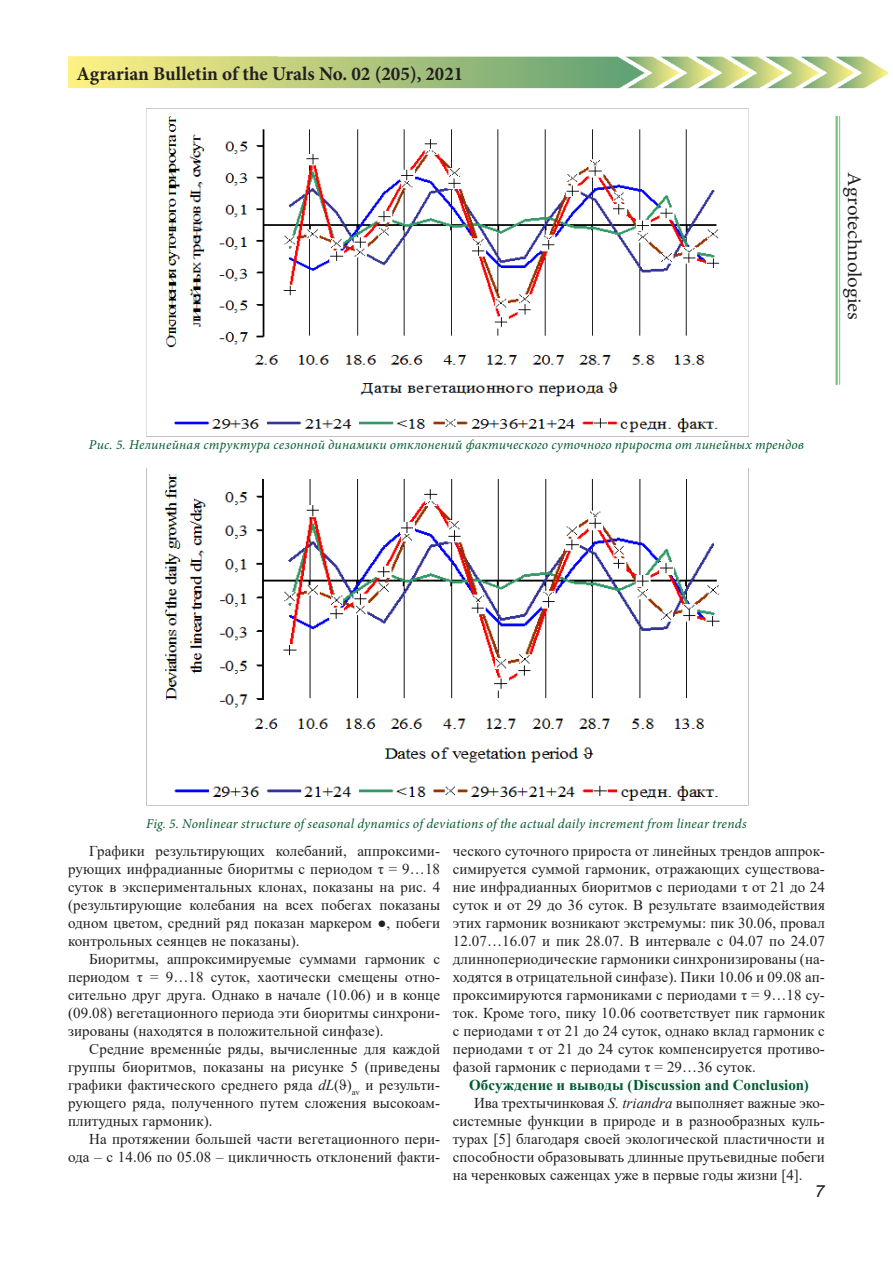
<style>
.page{position:relative;width:893px;height:1263px;background:#fff}
.page>*{position:absolute;margin:0;border:0;box-sizing:border-box;transform-origin:0 0}
.t1{font:700 19.5px "Minion Pro";color:#231f20}
.t2{font:19.5px "Minion Pro";letter-spacing:-.005em;color:#231f20;scale:1.08 1}
.t3{font:italic 16.8px "Arial";color:#231f20;scale:1.08 1}
.t4{font:15px/18px "Times New Roman";letter-spacing:.005em;color:#231f20;text-align:justify}
.подзаголовок{font:700 15px "Times New Roman";letter-spacing:.005em;color:#025b30}
.рисунок{font:italic 13.5px "Minion Pro";letter-spacing:.015em;color:#025b30}
.s1{font-style:italic}
</style>
<div class="page">
<hr style="left:835px;top:116px;width:3px;height:269px;background:#40ae49">
<hr style="left:839px;top:116px;width:1px;height:269px;background:#40ae49">
<img style="left:68px;top:56px;width:820px;height:32px">
<img style="left:146px;top:108px;width:603px;height:329px">
<img style="left:146px;top:468px;width:603px;height:338px">
<h1 class="t1" style="left:77px;top:60px;width:388px">Agrarian Bulletin of the Urals No. 02 (205), 2021</h1>
<h1 class="t2" style="left:868px;top:172px;width:138px;rotate:90deg">Agrotechnologies</h1>
<p class="рисунок" style="left:89px;top:436px;width:717px">Рис. 5. Нелинейная структура сезонной динамики отклонений фактического суточного прироста от линейных трендов</p>
<p class="рисунок" style="left:146px;top:814px;width:602px">Fig. 5. Nonlinear structure of seasonal dynamics of deviations of the actual daily increment from linear trends</p>
<p class="t4" style="left:68px;top:842px;width:374px;text-indent:21px">Графики результирующих колебаний, аппроксими&shy;рующих инфрадианные биоритмы с периодом τ = 9…18 суток в экспериментальных клонах, показаны на рис. 4 (результирующие колебания на всех побегах показаны одном цветом, средний ряд показан маркером ●, побеги контрольных сеянцев не показаны).</p>
<p class="t4" style="left:68px;top:950px;width:374px;text-indent:21px">Биоритмы, аппроксимируемые суммами гармоник с периодом τ = 9…18 суток, хаотически смещены отно&shy;сительно друг друга. Однако в начале (10.06) и в конце (09.08) вегетационного периода эти биоритмы синхрони&shy;зированы (находятся в положительной синфазе).</p>
<p class="t4" style="left:68px;top:1040px;width:374px;text-indent:21px">Средние временны́е ряды, вычисленные для каждой группы биоритмов, показаны на рисунке 5 (приведены графики фактического среднего ряда <span class="s1">dL</span>(ϑ)<sub>av</sub> и результи&shy;рующего ряда, полученного путем сложения высокоам&shy;плитудных гармоник).</p>
<p class="t4" style="left:68px;top:1130px;width:374px;text-align:right">На протяжении большей части вегетационного пери&shy;ода – с 14.06 по 05.08 – цикличность отклонений факти-</p>
<p class="t4" style="left:453px;top:841px;width:374px">ческого суточного прироста от линейных трендов аппрок&shy;симируется суммой гармоник, отражающих существова&shy;ние инфрадианных биоритмов с периодами τ от 21 до 24 суток и от 29 до 36 суток. В результате взаимодействия этих гармоник возникают экстремумы: пик 30.06, провал 12.07…16.07 и пик 28.07. В интервале с 04.07 по 24.07 длиннопериодические гармоники синхронизированы (на&shy;ходятся в отрицательной синфазе). Пики 10.06 и 09.08 ап&shy;проксимируются гармониками с периодами τ = 9…18 су&shy;ток. Кроме того, пику 10.06 соответствует пик гармоник с периодами τ от 21 до 24 суток, однако вклад гармоник с периодами τ от 21 до 24 суток компенсируется противо&shy;фазой гармоник с периодами τ = 29…36 суток.</p>
<p class="подзаголовок" style="left:469px;top:1074px;width:341px">Обсуждение и выводы (Discussion and Conclusion)</p>
<p class="t4" style="left:453px;top:1093px;width:374px;text-indent:21px">Ива трехтычинковая <span class="s1">S. triandra</span> выполняет важные эко&shy;системные функции в природе и в разнообразных куль&shy;турах [5] благодаря своей экологической пластичности и способности образовывать длинные прутьевидные побеги на черенковых саженцах уже в первые годы жизни [4].</p>
<p class="t3" style="left:814px;top:1181px;width:11px">7</p>
</div>
